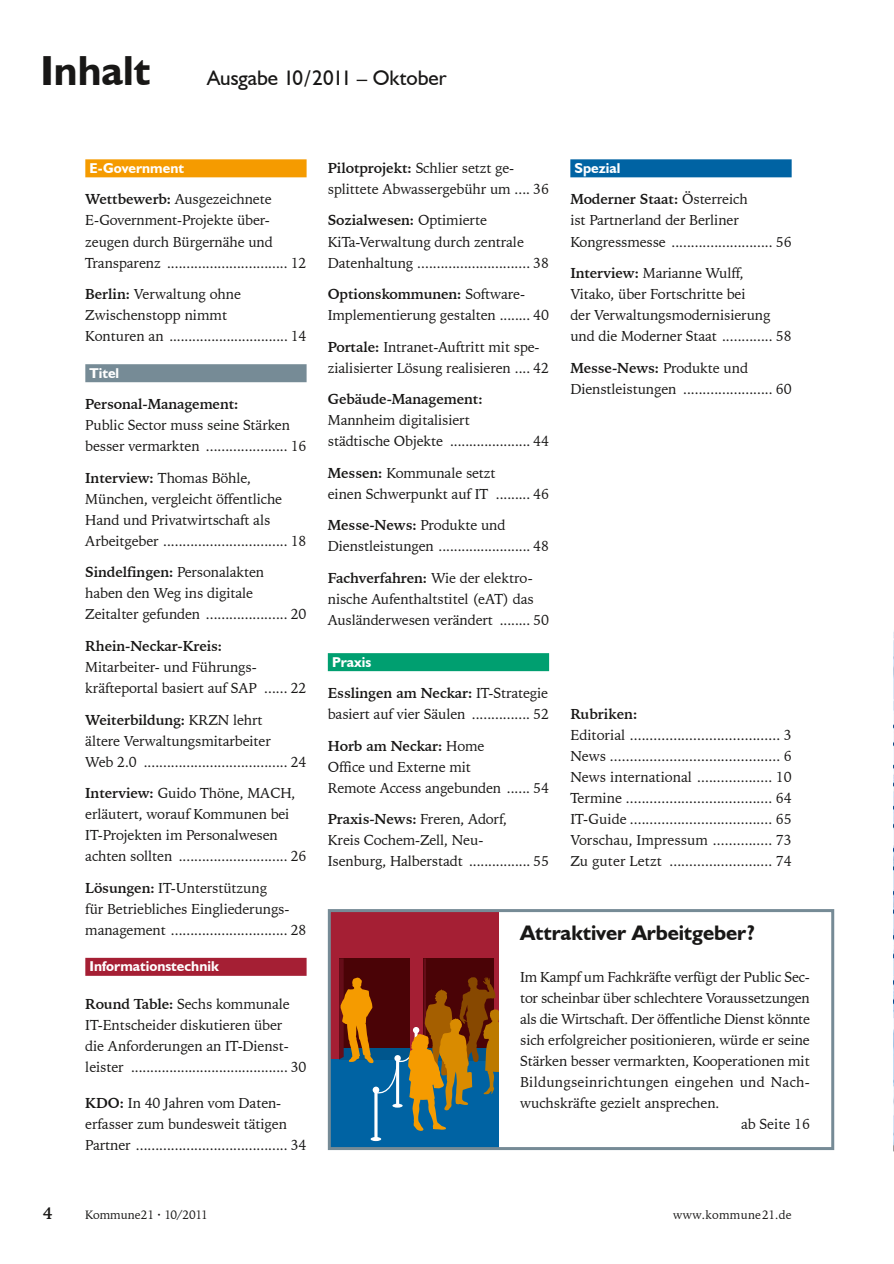
<style>
.page{position:relative;width:894px;height:1264px;background:#fff}
.page>*{position:absolute;margin:0;border:0;box-sizing:border-box;transform-origin:0 0}
.Titel_Rubrik_lb{font:700 42px "Humanist 521 BT";color:#181716}
.t1{font:700 21px "Humanist 521 BT";letter-spacing:-.005em;color:#181716}
.Kasten{font:21px "Humanist 521 BT";color:#181716}
.t2{font:700 16.5px "Iowan Old Style BT";color:#181716}
.Inhaltsverzeichnis_normal_7pt{font:14.25px/21px "Iowan Old Style BT";letter-spacing:-.01em;color:#181716}
.Inhaltsverzeichnis_Rubrik_Blau{font:700 14.25px "Humanist 521 BT";color:#fff}
.Inhaltsverzeichnis_Rubrik_Orange{font:700 14.25px "Humanist 521 BT";color:#fff}
.Inhaltsverzeichnis_normal_7pt-2{font:700 14.25px "Iowan Old Style BT";color:#181716}
.Inhaltsverzeichnis_Rubrik_Rot{font:700 14.25px "Humanist 521 BT";color:#fff}
.t3{font:12px "Iowan Old Style BT";color:#181716}
.t4{font:12px "Iowan Old Style BT";letter-spacing:.02em;color:#181716}
.s1{font-weight:700}
</style>
<div class="page">
<div style="left:330px;top:1059px;width:169px;height:89px;background:#0063a3"></div>
<hr style="left:374px;top:1088px;width:3px;height:51px;background:#fff;border-radius:2px">
<svg style="left:370px;top:1136px;width:11px;height:4px"></svg>
<svg style="left:332px;top:913px;width:167px;height:221px"></svg>
<img style="left:893px;top:631px;width:1px;height:514px">
<div style="left:85px;top:159px;width:221px;height:18px;background:#f59b00"></div>
<div style="left:85px;top:364px;width:221px;height:18px;background:#768b96"></div>
<div style="left:85px;top:957px;width:221px;height:18px;background:#a51f34"></div>
<div style="left:328px;top:653px;width:221px;height:18px;background:#009f70"></div>
<div style="left:570px;top:159px;width:221px;height:18px;background:#0063a3"></div>
<div style="left:328px;top:909px;width:506px;height:240px;border:3px solid #768b96"></div>
<p class="Titel_Rubrik_lb" style="left:41px;top:45px;width:111px">Inhalt</p>
<p class="Kasten" style="left:207px;top:65px;width:241px">Ausgabe 10/2011 – Oktober</p>
<p class="Inhaltsverzeichnis_Rubrik_Orange" style="left:90px;top:159px;width:96px">E-Government</p>
<p class="Inhaltsverzeichnis_normal_7pt" style="left:85px;top:189px;width:223px"><span class="s1">Wettbewerb:</span> Ausgezeichnete E-Government-Projekte über&shy;zeugen durch Bürgernähe und Transparenz ............................... 12</p>
<p class="Inhaltsverzeichnis_normal_7pt" style="left:85px;top:283px;width:223px"><span class="s1">Berlin:</span> Verwaltung ohne<br>Zwischenstopp nimmt<br>Konturen an ............................... 14</p>
<p class="Inhaltsverzeichnis_Rubrik_Rot" style="left:90px;top:364px;width:31px">Titel</p>
<p class="Inhaltsverzeichnis_normal_7pt" style="left:85px;top:394px;width:223px"><span class="s1">Personal-Management:<br></span>Public Sector muss seine Stärken besser vermarkten ..................... 16</p>
<p class="Inhaltsverzeichnis_normal_7pt" style="left:85px;top:467px;width:223px"><span class="s1">Interview:</span> Thomas Böhle, München, vergleicht öffentliche Hand und Privatwirtschaft als Arbeitgeber ................................ 18</p>
<p class="Inhaltsverzeichnis_normal_7pt" style="left:85px;top:562px;width:223px"><span class="s1">Sindelfingen:</span> Personalakten<br>haben den Weg ins digitale<br>Zeitalter gefunden ..................... 20</p>
<p class="Inhaltsverzeichnis_normal_7pt" style="left:85px;top:635px;width:223px"><span class="s1">Rhein-Neckar-Kreis:<br></span>Mitarbeiter- und Führungs&shy;kräfteportal basiert auf SAP ...... 22</p>
<p class="Inhaltsverzeichnis_normal_7pt" style="left:85px;top:709px;width:223px"><span class="s1">Weiterbildung:</span> KRZN lehrt<br>ältere Verwaltungsmitarbeiter<br>Web 2.0 ..................................... 24</p>
<p class="Inhaltsverzeichnis_normal_7pt" style="left:85px;top:782px;width:223px"><span class="s1">Interview:</span> Guido Thöne, MACH, erläutert, worauf Kommunen bei IT-Projekten im Personalwesen achten sollten ............................ 26</p>
<p class="Inhaltsverzeichnis_normal_7pt" style="left:85px;top:877px;width:223px"><span class="s1">Lösungen:</span> IT-Unterstützung<br>für Betriebliches Eingliederungs&shy;management .............................. 28</p>
<p class="Inhaltsverzeichnis_Rubrik_Blau" style="left:90px;top:957px;width:131px">Informationstechnik</p>
<p class="Inhaltsverzeichnis_normal_7pt" style="left:85px;top:993px;width:223px"><span class="s1">Round Table:</span> Sechs kommunale IT-Entscheider diskutieren über<br>die Anforderungen an IT-Dienst&shy;leister ......................................... 30</p>
<p class="Inhaltsverzeichnis_normal_7pt" style="left:85px;top:1092px;width:223px"><span class="s1">KDO:</span> In 40 Jahren vom Daten&shy;erfasser zum bundesweit tätigen<br>Partner ....................................... 34</p>
<p class="Inhaltsverzeichnis_normal_7pt" style="left:328px;top:157px;width:223px"><span class="s1">Pilotprojekt:</span> Schlier setzt ge&shy;splittete Abwassergebühr um .... 36</p>
<p class="Inhaltsverzeichnis_normal_7pt" style="left:328px;top:210px;width:223px"><span class="s1">Sozialwesen:</span> Optimierte<br>KiTa-Verwaltung durch zentrale<br>Datenhaltung ............................. 38</p>
<p class="Inhaltsverzeichnis_normal_7pt" style="left:328px;top:283px;width:223px"><span class="s1">Optionskommunen:</span> Software-<br>Implementierung gestalten ........ 40</p>
<p class="Inhaltsverzeichnis_normal_7pt" style="left:328px;top:336px;width:223px"><span class="s1">Portale:</span> Intranet-Auftritt mit spe&shy;zialisierter Lösung realisieren .... 42</p>
<p class="Inhaltsverzeichnis_normal_7pt" style="left:328px;top:388px;width:223px"><span class="s1">Gebäude-Management:<br></span>Mannheim digitalisiert<br>städtische Objekte ..................... 44</p>
<p class="Inhaltsverzeichnis_normal_7pt" style="left:328px;top:462px;width:223px"><span class="s1">Messen:</span> Kommunale setzt<br>einen Schwerpunkt auf IT ......... 46</p>
<p class="Inhaltsverzeichnis_normal_7pt" style="left:328px;top:514px;width:223px"><span class="s1">Messe-News:</span> Produkte und<br>Dienstleistungen ........................ 48</p>
<p class="Inhaltsverzeichnis_normal_7pt" style="left:328px;top:567px;width:223px"><span class="s1">Fachverfahren:</span> Wie der elektro&shy;nische Aufenthaltstitel (eAT) das<br>Ausländerwesen verändert ........ 50</p>
<p class="Inhaltsverzeichnis_Rubrik_Blau" style="left:332px;top:653px;width:41px">Praxis</p>
<p class="Inhaltsverzeichnis_normal_7pt" style="left:328px;top:682px;width:223px"><span class="s1">Esslingen am Neckar:</span> IT-Strategie basiert auf vier Säulen ............... 52</p>
<p class="Inhaltsverzeichnis_normal_7pt" style="left:328px;top:735px;width:223px"><span class="s1">Horb am Neckar:</span> Home<br>Office und Externe mit<br>Remote Access angebunden ...... 54</p>
<p class="Inhaltsverzeichnis_normal_7pt" style="left:328px;top:808px;width:223px"><span class="s1">Praxis-News:</span> Freren, Adorf,<br>Kreis Cochem-Zell, Neu-<br>Isenburg, Halberstadt ................ 55</p>
<p class="Inhaltsverzeichnis_Rubrik_Blau" style="left:574px;top:159px;width:47px">Spezial</p>
<p class="Inhaltsverzeichnis_normal_7pt" style="left:570px;top:189px;width:223px"><span class="s1">Moderner Staat:</span> Österreich<br>ist Partnerland der Berliner<br>Kongressmesse .......................... 56</p>
<p class="Inhaltsverzeichnis_normal_7pt" style="left:570px;top:262px;width:223px"><span class="s1">Interview:</span> Marianne Wulff, Vitako, über Fortschritte bei<br>der Verwaltungsmodernisierung und die Moderner Staat ............. 58</p>
<p class="Inhaltsverzeichnis_normal_7pt" style="left:570px;top:357px;width:223px"><span class="s1">Messe-News:</span> Produkte und<br>Dienstleistungen ....................... 60</p>
<p class="Inhaltsverzeichnis_normal_7pt-2" style="left:570px;top:705px;width:68px">Rubriken:</p>
<p class="Inhaltsverzeichnis_normal_7pt" style="left:570px;top:724px;width:223px;text-align:justify">Editorial ...................................... 3<br>News ........................................... 6<br>News international ................... 10</p>
<p class="Inhaltsverzeichnis_normal_7pt" style="left:570px;top:787px;width:223px">Termine ..................................... 64</p>
<p class="Inhaltsverzeichnis_normal_7pt" style="left:570px;top:808px;width:223px">IT-Guide .................................... 65</p>
<p class="Inhaltsverzeichnis_normal_7pt" style="left:570px;top:829px;width:223px">Vorschau, Impressum ............... 73</p>
<p class="Inhaltsverzeichnis_normal_7pt" style="left:570px;top:850px;width:223px">Zu guter Letzt .......................... 74</p>
<p class="t1" style="left:520px;top:919px;width:236px">Attraktiver Arbeitgeber?</p>
<p class="Inhaltsverzeichnis_normal_7pt" style="left:520px;top:966px;width:291px;text-align:justify">Im Kampf um Fachkräfte verfügt der Public Sec&shy;tor scheinbar über schlechtere Voraussetzungen als die Wirtschaft. Der öffentliche Dienst könnte sich erfolgreicher positionieren, würde er seine Stärken besser vermarkten, Kooperationen mit Bildungseinrichtungen eingehen und Nach&shy;wuchskräfte gezielt ansprechen.</p>
<p class="Inhaltsverzeichnis_normal_7pt" style="left:741px;top:1113px;width:70px">ab Seite 16</p>
<p class="t2" style="left:43px;top:1202px;width:11px">4</p>
<p class="t3" style="left:85px;top:1206px;width:124px">Kommune21 · 10/2011</p>
<p class="t4" style="left:673px;top:1206px;width:120px">www.kommune21.de</p>
</div>
